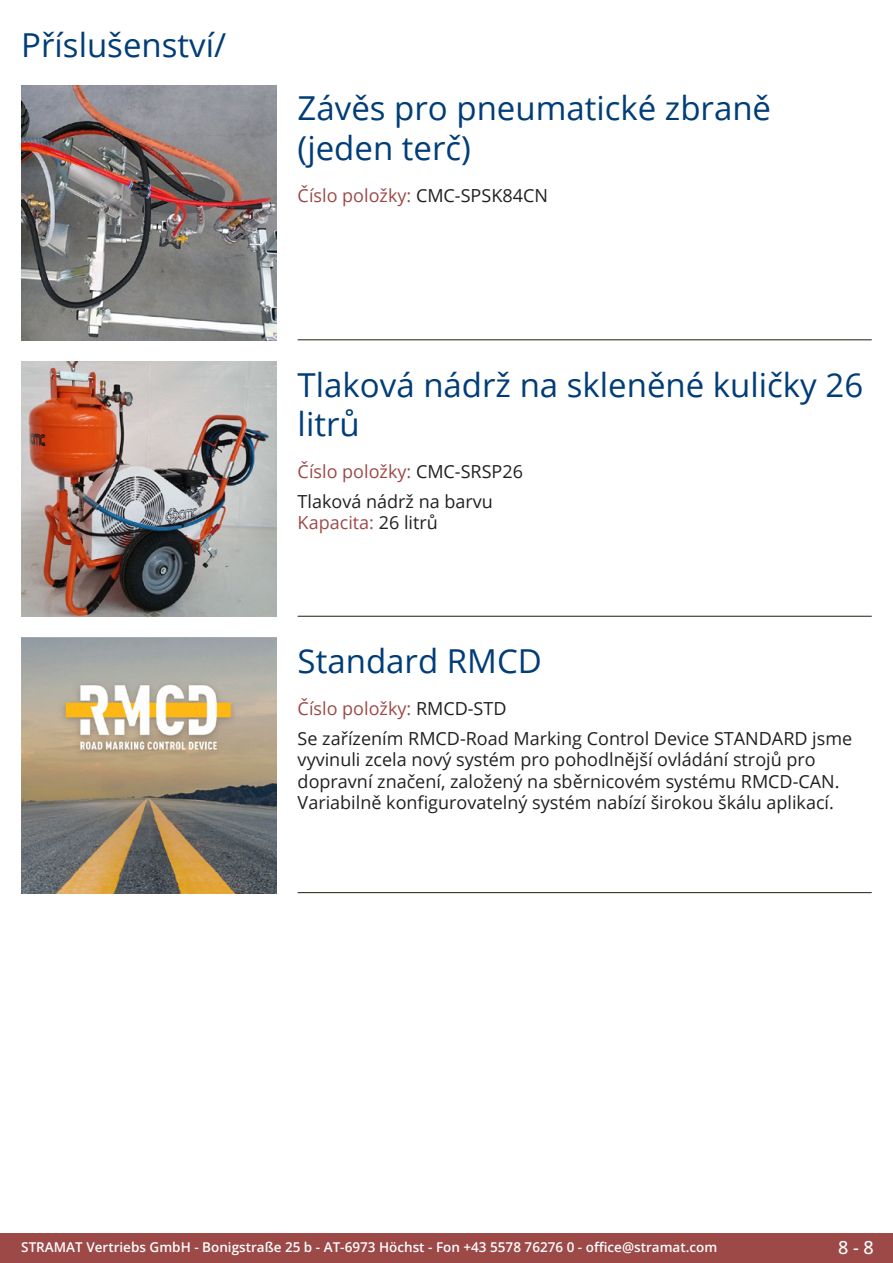
<style>
.page{position:relative;width:893px;height:1263px;background:#fff}
.page>*{position:absolute;margin:0;border:0;box-sizing:border-box;transform-origin:0 0}
.Produkttitel{font:33px/39.6px "Open Sans";color:#003d78}
.RastTitel{font:33px "Open Sans";color:#003d78}
.Beschreibung_Text{font:18px/21.6px "Open Sans";color:#231f20}
.TechDaten_Überschrif{font:18px "Open Sans";color:#9c4948}
.t1{font:500 18px "Open Sans";color:#fff}
.t2{font:600 13.5px "Open Sans";color:#fff}
.s1{color:#231f20}
.s2{color:#9c4948}
</style>
<div class="page">
<div style="left:0;top:1233px;width:893px;height:30px;background:#9c4948"></div>
<hr style="left:298px;top:340px;width:574px;height:1px;background:#201d08">
<hr style="left:298px;top:616px;width:574px;height:1px;background:#201d08">
<hr style="left:298px;top:892px;width:574px;height:1px;background:#201d08">
<img style="left:21px;top:85px;width:255px;height:255px">
<img style="left:21px;top:361px;width:255px;height:256px">
<img style="left:21px;top:638px;width:255px;height:255px">
<p class="RastTitel" style="left:21px;top:22px;width:206px">Příslušenství/</p>
<p class="Produkttitel" style="left:298px;top:88px;width:475px">Závěs pro pneumatické zbraně (jeden terč)</p>
<p class="TechDaten_Überschrif" style="left:298px;top:183px;width:252px">Číslo položky: <span class="s1">CMC-SPSK84CN</span></p>
<p class="Produkttitel" style="left:298px;top:364px;width:567px">Tlaková nádrž na skleněné kuličky 26 litrů</p>
<p class="TechDaten_Überschrif" style="left:298px;top:459px;width:227px">Číslo položky: <span class="s1">CMC-SRSP26</span></p>
<p class="Beschreibung_Text" style="left:298px;top:490px;width:197px">Tlaková nádrž na barvu<br><span class="s2">Kapacita:</span> 26 litrů</p>
<p class="Produkttitel" style="left:298px;top:640px;width:246px">Standard RMCD</p>
<p class="TechDaten_Überschrif" style="left:298px;top:696px;width:210px">Číslo položky: <span class="s1">RMCD-STD</span></p>
<p class="Beschreibung_Text" style="left:298px;top:727px;width:556px">Se zařízením RMCD-Road Marking Control Device STANDARD jsme vyvinuli zcela nový systém pro pohodlnější ovládání strojů pro dopravní značení, založený na sběrnicovém systému RMCD-CAN.<br>Variabilně konfigurovatelný systém nabízí širokou škálu aplikací.</p>
<p class="t2" style="left:21px;top:1238px;width:698px">STRAMAT Vertriebs GmbH - Bonigstraße 25 b - AT-6973 Höchst - Fon +43 5578 76276 0 - office@stramat.com</p>
<p class="t1" style="left:838px;top:1234px;width:37px">8 - 8</p>
</div>
